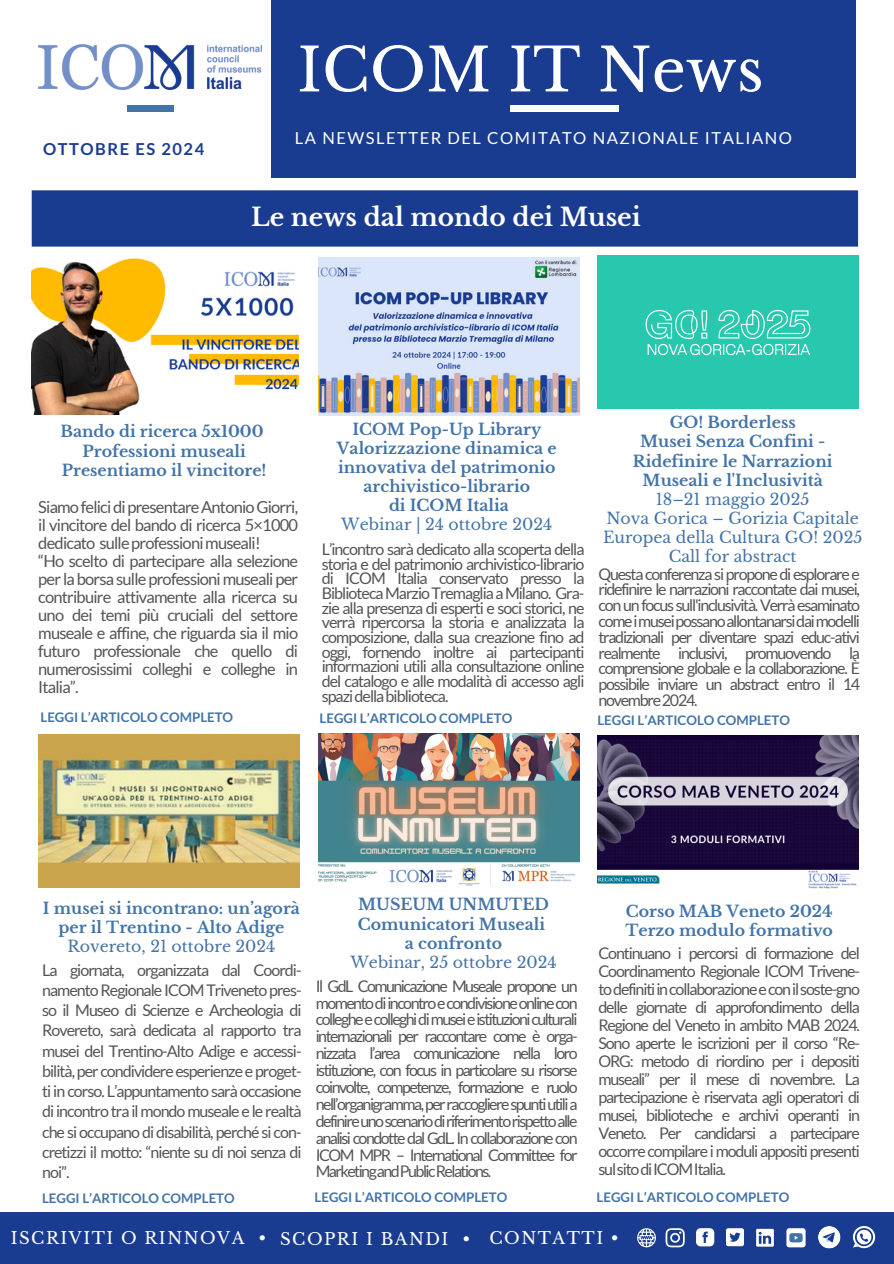
<style>
.page{position:relative;width:894px;height:1264px;background:#fff}
.page>*{position:absolute;margin:0;border:0;box-sizing:border-box;transform-origin:0 0}
.t1{font:59.55px "Libre Baskerville";color:#fff}
.t2{font:700 24.75px "Libre Baskerville";color:#fff}
.t3{font:16.5px/18px "Lato";letter-spacing:-.05em;color:#545454}
.t4{font:16.5px "Lato";letter-spacing:.09em;color:#fff}
.t5{font:16.5px "Libre Baskerville";letter-spacing:.09em;color:#fff}
.t6{font:700 16.5px "Lato";letter-spacing:.09em;color:#1a3c90}
.t7{font:16.05px/16.8px "Lato";letter-spacing:-.07em;color:#545454;text-align:justify}
.t8{font:700 15.75px/19.2px "Libre Baskerville";color:#4373a7;text-align:center}
.t9{font:15.75px/19.2px "Libre Baskerville";color:#4373a7;text-align:center}
.t10{font:700 13.2px "Lato";color:#4373a7}
.s1{font-weight:400}
.s2{font-weight:700}
</style>
<div class="page">
<div style="left:271px;top:0;width:584px;height:177px;background:#1a3c90"></div>
<div style="left:127px;top:105px;width:46px;height:6px;background:#4373a7"></div>
<img style="left:38px;top:44px;width:223px;height:45px">
<div style="left:510px;top:105px;width:108px;height:6px;background:#fff"></div>
<div style="left:0;top:1212px;width:893px;height:51px;background:#1a3c90"></div>
<svg style="left:665px;top:1228px;width:19px;height:19px"></svg>
<svg style="left:756px;top:1228px;width:17px;height:18px"></svg>
<svg style="left:696px;top:1228px;width:17px;height:18px"></svg>
<svg style="left:726px;top:1228px;width:17px;height:18px"></svg>
<svg style="left:786px;top:1228px;width:19px;height:19px"></svg>
<svg style="left:637px;top:1228px;width:18px;height:19px"></svg>
<div style="left:32px;top:190px;width:825px;height:56px;background:#1a3c90"></div>
<svg style="left:817px;top:1225px;width:23px;height:23px"></svg>
<svg style="left:822px;top:1232px;width:12px;height:10px"></svg>
<svg style="left:853px;top:1226px;width:21px;height:22px"></svg>
<img style="left:318px;top:257px;width:261px;height:159px">
<img style="left:32px;top:258px;width:266px;height:156px">
<img style="left:597px;top:255px;width:261px;height:153px">
<img style="left:38px;top:734px;width:261px;height:153px">
<img style="left:318px;top:733px;width:261px;height:153px">
<img style="left:597px;top:735px;width:261px;height:153px">
<p class="t6" style="left:43px;top:139px;width:163px">OTTOBRE ES 2024</p>
<h3 class="t1" style="left:297px;top:34px;width:468px">ICOM IT News</h3>
<h1 class="t4" style="left:295px;top:128px;width:498px">LA NEWSLETTER DEL COMITATO NAZIONALE ITALIANO</h1>
<h4 class="t2" style="left:251px;top:202px;width:391px">Le news dal mondo dei Musei</h4>
<h6 class="t8" style="left:60px;top:422px;width:207px">Bando di ricerca 5x1000<br>Professioni museali<br>Presentiamo il vincitore!</h6>
<p class="t3" style="left:38px;top:497px;width:261px">SiamofelicidipresentareAntonioGiorri, il vincitore del bando di ricerca 5×1000 dedicato sulleprofessionimuseali!<br>“Ho scelto di partecipare alla selezione per la borsa sulle professioni museali per contribuire attivamente alla ricerca su uno dei temi più cruciali del settore museale e affine, che riguarda sia il mio futuro professionale che quello di numerosissimi colleghi e colleghe in Italia”.</p>
<h6 class="t10" style="left:40px;top:709px;width:194px">LEGGI L’ARTICOLO COMPLETO</h6>
<h6 class="t8" style="left:337px;top:419px;width:221px">ICOM Pop-Up Library<br>Valorizzazione dinamica e innovativa del patrimonio archivistico-librario<br>di ICOM Italia<br><span class="s1">Webinar | 24 ottobre 2024</span></h6>
<p class="t7" style="left:321px;top:541px;width:264px;line-height:14.7px">L’incontro sarà dedicato alla scoperta della storia e del patrimonio archivistico-librario di ICOM Italia conservato presso la BibliotecaMarzioTremagliaaMilano. Gra&shy;zie alla presenza di esperti e soci storici, ne verrà ripercorsa la storia e analizzata la composizione, dalla sua creazione fino ad oggi, fornendo inoltre ai partecipanti informazioni utili alla consultazione online del catalogo e alle modalità di accesso agli spazidellabiblioteca.</p>
<h6 class="t10" style="left:319px;top:710px;width:194px">LEGGI L’ARTICOLO COMPLETO</h6>
<h6 class="t9" style="left:603px;top:413px;width:261px"><span class="s2">GO! Borderless<br>Musei Senza Confini -<br>Ridefinire le Narrazioni<br>Museali e l'Inclusività<br></span>18–21 maggio 2025<br>Nova Gorica – Gorizia Capitale<br>Europea della Cultura GO! 2025<br>Call for abstract</h6>
<p class="t7" style="left:598px;top:565px;width:263px;line-height:15.8px">Questa conferenza si propone di esplorare e ridefinire le narrazioni raccontate dai musei, con un focus sull'inclusività. Verrà esaminato comeimuseipossanoallontanarsidaimodelli tradizionali per diventare spazi educ-ativi realmente inclusivi, promuovendo la comprensione globale e la collaborazione. È possibile inviare un abstract entro il 14 novembre2024.</p>
<h6 class="t10" style="left:597px;top:712px;width:194px">LEGGI L’ARTICOLO COMPLETO</h6>
<h6 class="t8" style="left:43px;top:898px;width:258px">I musei si incontrano: un’agorà per il Trentino - Alto Adige</h6>
<h6 class="t9" style="left:67px;top:936px;width:209px">Rovereto, 21 ottobre 2024</h6>
<h5 class="t7" style="left:42px;top:959px;width:261px;line-height:20.2px">La giornata, organizzata dal Coordi&shy;namento Regionale ICOM Triveneto pres&shy;so il Museo di Scienze e Archeologia di Rovereto, sarà dedicata al rapporto tra musei del Trentino-Alto Adige e accessi&shy;bilità, per condividere esperienze e proget&shy;ti in corso. L’appuntamento sarà occasione di incontro tra il mondo museale e le realtà che si occupano di disabilità, perché si con&shy;cretizzi il motto: “niente su di noi senza di noi”.</h5>
<h6 class="t10" style="left:42px;top:1190px;width:194px">LEGGI L’ARTICOLO COMPLETO</h6>
<h6 class="t8" style="left:350px;top:895px;width:208px">MUSEUM UNMUTED<br>Comunicatori Museali<br>a confronto<br><span class="s1">Webinar, 25 ottobre 2024</span></h6>
<p class="t7" style="left:315px;top:977px;width:263px">Il GdL Comunicazione Museale propone un momentodiincontroecondivisioneonlinecon collegheecolleghidimuseieistituzioniculturali internazionali per raccontare come è orga&shy;nizzata l’area comunicazione nella loro istituzione, con focus in particolare su risorse coinvolte, competenze, formazione e ruolo nell’organigramma,perraccoglierespuntiutilia definireunoscenariodiriferimentorispettoalle analisi condotte dal GdL. In collaborazione con ICOM MPR – International Committee for MarketingandPublicRelations.</p>
<p class="t10" style="left:314px;top:1188px;width:194px">LEGGI L’ARTICOLO COMPLETO</p>
<p class="t8" style="left:625px;top:901px;width:209px;text-align:left">Corso MAB Veneto 2024<br>Terzo modulo formativo</p>
<p class="t7" style="left:598px;top:944px;width:263px;line-height:18px">Continuano i percorsi di formazione del Coordinamento Regionale ICOM Trivene&shy;todefinitiincollaborazioneeconilsoste-gno delle giornate di approfondimento della Regione del Veneto in ambito MAB 2024.<br>Sono aperte le iscrizioni per il corso “Re-ORG: metodo di riordino per i depositi museali” per il mese di novembre. La partecipazione è riservata agli operatori di musei, biblioteche e archivi operanti in Veneto. Per candidarsi a partecipare occorre compilare i moduli appositi presenti</p>
<h4 class="t7" style="left:598px;top:1160px;width:129px">sulsitodiICOMItalia.</h4>
<h4 class="t10" style="left:596px;top:1188px;width:194px">LEGGI L’ARTICOLO COMPLETO</h4>
<h5 class="t5" style="left:11px;top:1228px;width:257px">ISCRIVITI O RINNOVA •</h5>
<h2 class="t5" style="left:489px;top:1228px;width:131px">CONTATTI •</h2>
<p class="t5" style="left:280px;top:1228px;width:192px">SCOPRI I BANDI •</p>
</div>
